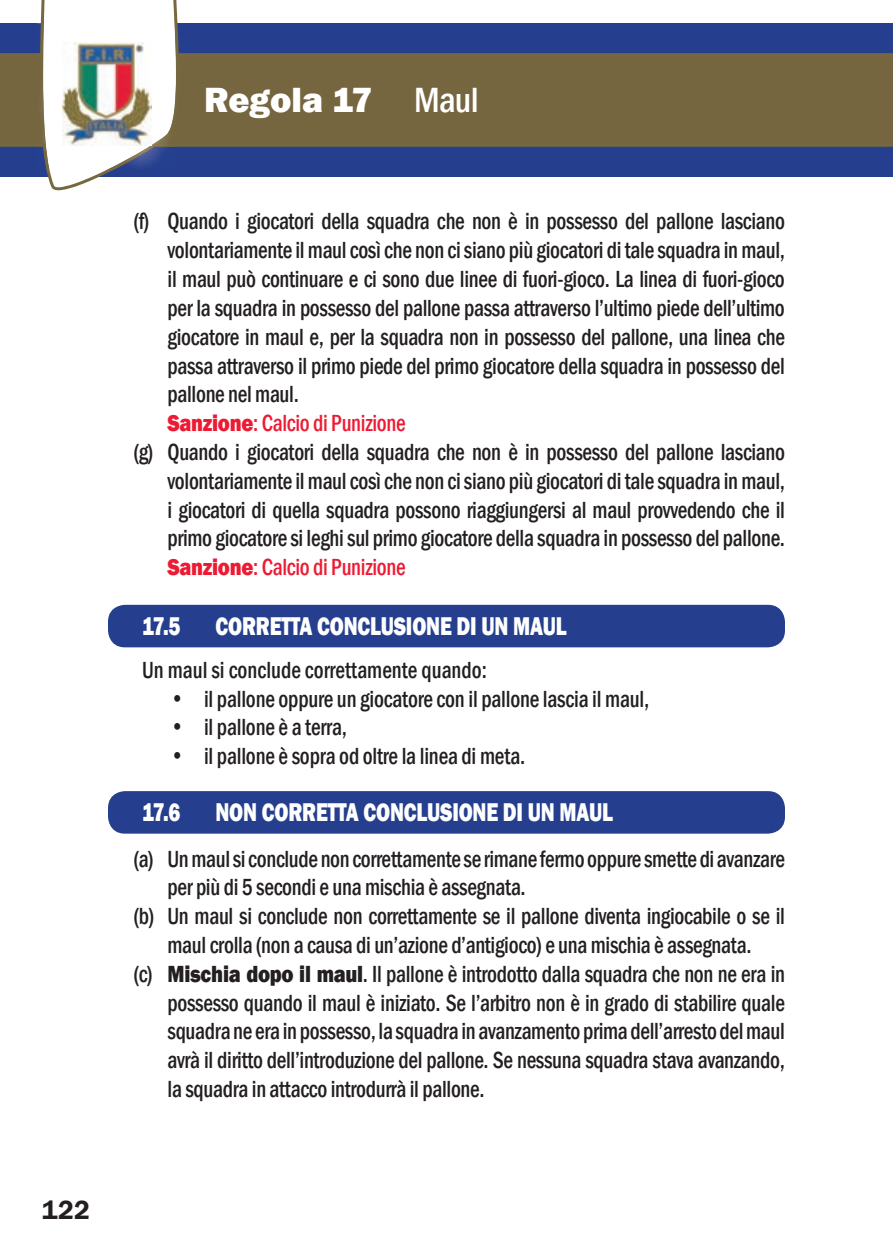
<style>
.page{position:relative;width:893px;height:1259px;background:#fff}
.page>*{position:absolute;margin:0;border:0;box-sizing:border-box;transform-origin:0 0}
.t1{font:800 36px "Franklin Gothic";color:#fff}
.t2{font:600 27px "Franklin Gothic";color:#231f20}
.t3{font:800 26.4px "Franklin Gothic";letter-spacing:-.01em;color:#fff;scale:.77 1}
.t4{font:500 condensed 24px "Franklin Gothic";letter-spacing:-.015em;color:#231f20;scale:.9 1}
.t5{font:500 condensed 24px "Franklin Gothic";letter-spacing:-.015em;color:#ed1a33;scale:.9 1}
.s1{font-weight:500;font-stretch:condensed}
.s2{font-weight:800;font-stretch:normal}
</style>
<div class="page">
<div style="left:0;top:23px;width:893px;height:153px;background:#253f8e"></div>
<div style="left:0;top:55px;width:893px;height:90px;background:#75663f"></div>
<hr style="left:0;top:53px;width:893px;height:3px;background:#76683f">
<hr style="left:0;top:144px;width:893px;height:3px;background:#76683f">
<svg style="left:36px;top:0;width:149px;height:191px"></svg>
<img style="left:37px;top:23px;width:3px;height:147px">
<img style="left:37px;top:53px;width:3px;height:94px">
<img style="left:40px;top:18px;width:136px;height:152px">
<img style="left:63px;top:42px;width:88px;height:103px">
<div style="left:108px;top:605px;width:677px;height:42px;background:#253f8e;border-radius:17px"></div>
<div style="left:108px;top:791px;width:677px;height:42px;background:#253f8e;border-radius:17px"></div>
<p class="t2" style="left:42px;top:1193px;width:49px">122</p>
<h1 class="t1" style="left:204px;top:76px;width:276px">Regola 17 <span class="s1">Maul</span></h1>
<p class="t4" style="left:134px;top:206px;width:725px">(f) Quando i giocatori della squadra che non è in possesso del pallone lasciano</p>
<p class="t4" style="left:168px;top:234px;width:688px">volontariamente il maul così che non ci siano più giocatori di tale squadra in maul,</p>
<p class="t4" style="left:168px;top:263px;width:687px">il maul può continuare e ci sono due linee di fuori-gioco. La linea di fuori-gioco</p>
<p class="t4" style="left:168px;top:292px;width:687px">per la squadra in possesso del pallone passa attraverso l’ultimo piede dell’ultimo</p>
<p class="t4" style="left:168px;top:321px;width:688px">giocatore in maul e, per la squadra non in possesso del pallone, una linea che</p>
<p class="t4" style="left:168px;top:350px;width:687px">passa attraverso il primo piede del primo giocatore della squadra in possesso del</p>
<p class="t4" style="left:168px;top:378px;width:147px">pallone nel maul.</p>
<p class="t5" style="left:168px;top:407px;width:266px"><span class="s2">Sanzione</span>: Calcio di Punizione</p>
<p class="t4" style="left:134px;top:436px;width:725px">(g) Quando i giocatori della squadra che non è in possesso del pallone lasciano</p>
<p class="t4" style="left:168px;top:465px;width:687px">volontariamente il maul così che non ci siano più giocatori di tale squadra in maul,</p>
<p class="t4" style="left:168px;top:494px;width:688px">i giocatori di quella squadra possono riaggiungersi al maul provvedendo che il</p>
<p class="t4" style="left:168px;top:522px;width:688px">primo giocatore si leghi sul primo giocatore della squadra in possesso del pallone.</p>
<p class="t5" style="left:168px;top:551px;width:266px"><span class="s2">Sanzione</span>: Calcio di Punizione</p>
<p class="t3" style="left:142px;top:608px;width:52px">17.5</p>
<p class="t3" style="left:215px;top:608px;width:458px">CORRETTA CONCLUSIONE DI UN MAUL</p>
<p class="t4" style="left:142px;top:654px;width:385px">Un maul si conclude correttamente quando:</p>
<p class="t4" style="left:170px;top:683px;width:534px">• il pallone oppure un giocatore con il pallone lascia il maul,</p>
<p class="t4" style="left:170px;top:711px;width:198px">• il pallone è a terra,</p>
<p class="t4" style="left:170px;top:740px;width:396px">• il pallone è sopra od oltre la linea di meta.</p>
<p class="t3" style="left:142px;top:795px;width:52px">17.6</p>
<p class="t3" style="left:215px;top:795px;width:518px">NON CORRETTA CONCLUSIONE DI UN MAUL</p>
<p class="t4" style="left:134px;top:843px;width:725px">(a) Un maul si conclude non correttamente se rimane fermo oppure smette di avanzare</p>
<p class="t4" style="left:168px;top:871px;width:400px">per più di 5 secondi e una mischia è assegnata.</p>
<p class="t4" style="left:134px;top:900px;width:725px">(b) Un maul si conclude non correttamente se il pallone diventa ingiocabile o se il</p>
<p class="t4" style="left:168px;top:929px;width:650px">maul crolla (non a causa di un’azione d’antigioco) e una mischia è assegnata.</p>
<p class="t4" style="left:134px;top:958px;width:725px">(c) <span class="s2">Mischia dopo il maul</span>. Il pallone è introdotto dalla squadra che non ne era in</p>
<p class="t4" style="left:168px;top:987px;width:687px">possesso quando il maul è iniziato. Se l’arbitro non è in grado di stabilire quale</p>
<p class="t4" style="left:168px;top:1015px;width:688px">squadra ne era in possesso, la squadra in avanzamento prima dell’arresto del maul</p>
<p class="t4" style="left:168px;top:1044px;width:687px">avrà il diritto dell’introduzione del pallone. Se nessuna squadra stava avanzando,</p>
<p class="t4" style="left:168px;top:1073px;width:354px">la squadra in attacco introdurrà il pallone.</p>
</div>
